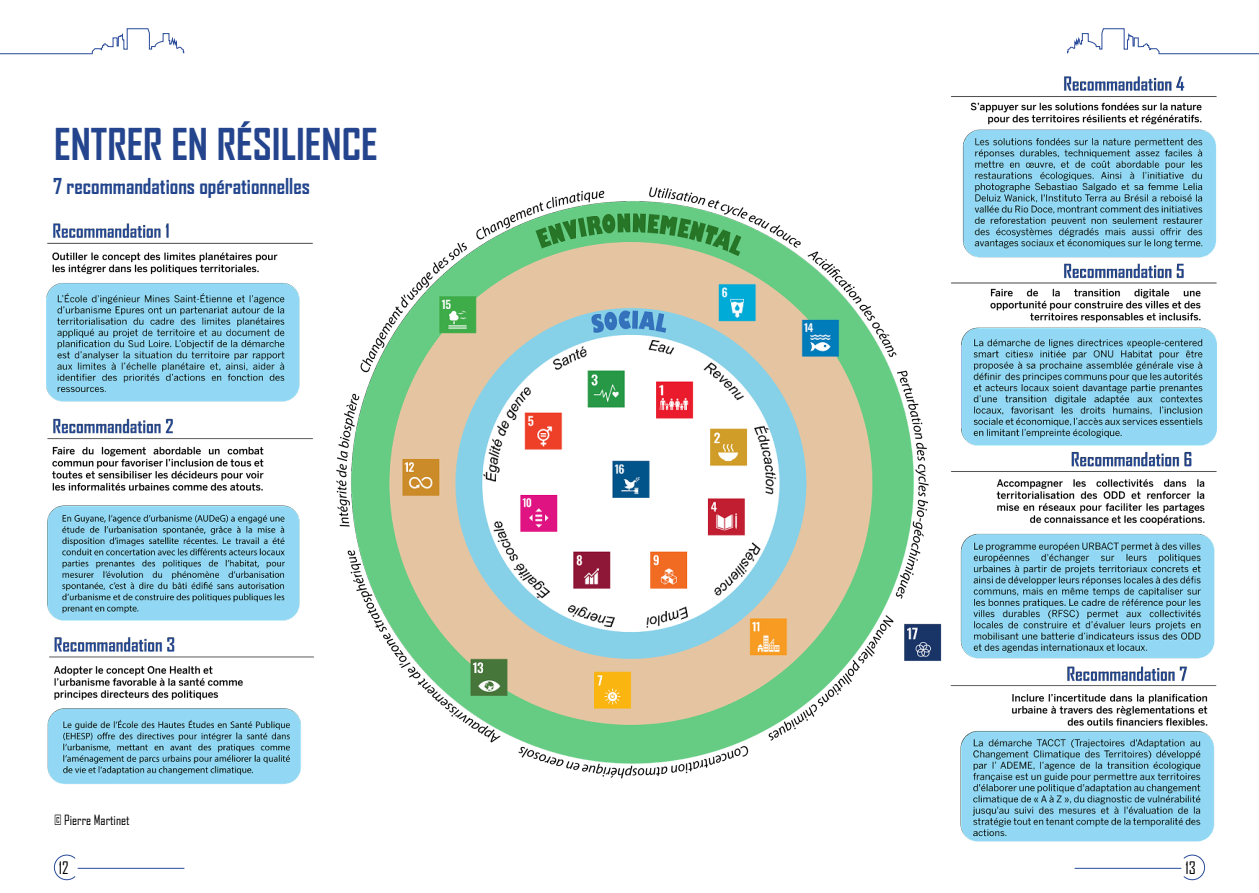
<style>
.page{position:relative;width:1259px;height:893px;background:#fff}
.page>*{position:absolute;margin:0;border:0;box-sizing:border-box;transform-origin:0 0}
.t1{font:700 42px "Agency FB";color:#24448d}
.t2{font:700 21px "Agency FB";color:#22458d}
.t3{font:16.5px "Agency FB";color:#000}
.t4{font:13.5px "Agency FB";color:#020203}
</style>
<div class="page">
<img style="left:47px;top:76px;width:1170px;height:766px">
<hr style="left:0;top:53px;width:92px;height:1px;background:#284a9a">
<svg style="left:92px;top:28px;width:92px;height:26px"></svg>
<svg style="left:54px;top:854px;width:22px;height:26px"></svg>
<hr style="left:78px;top:868px;width:106px;height:1px;background:#284a9a">
<svg style="left:1183px;top:854px;width:22px;height:26px"></svg>
<hr style="left:1074px;top:868px;width:107px;height:1px;background:#284a9a">
<hr style="left:1159px;top:53px;width:100px;height:1px;background:#284a9a">
<svg style="left:1067px;top:28px;width:92px;height:26px"></svg>
<h1 class="t1" style="left:54px;top:118px;width:325px">ENTRER EN RÉSILIENCE</h1>
<p class="t2" style="left:53px;top:173px;width:258px">7 recommandations opérationnelles</p>
<p class="t4" style="left:54px;top:811px;width:77px">© Pierre Martinet</p>
<p class="t3" style="left:59px;top:857px;width:11px">12</p>
<p class="t3" style="left:1185px;top:857px;width:12px">13</p>
</div>
